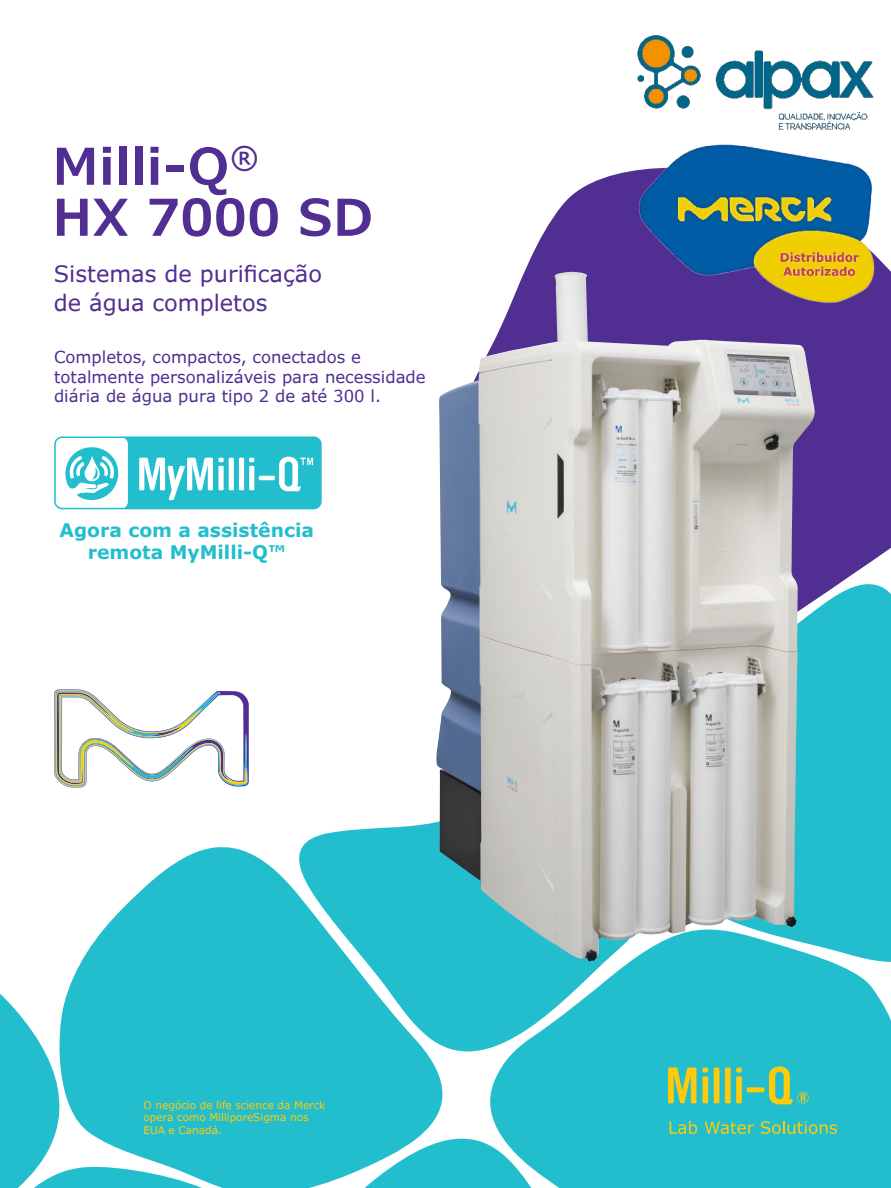
<style>
.page{position:relative;width:891px;height:1188px;background:#fff}
.page>*{position:absolute;margin:0;border:0;box-sizing:border-box;transform-origin:0 0}
.t1{font:600 51px/51px "Verdana Pro";color:#502e92}
.t2{font:22.5px/28.5px "Verdana Pro";color:#502e92}
.t3{font:700 18.75px/22.2px "Verdana Pro";color:#23bece;text-align:center}
.t4{font:16.5px/19.5px "Verdana Pro";color:#502e92}
.t5{font:10.5px/12.6px "Verdana Pro";color:#feca0a}
</style>
<div class="page">
<div style="left:649px;top:973px;width:242px;height:215px;background:#23bece"></div>
<div style="left:675px;top:750px;width:216px;height:223px;background:#23bece"></div>
<svg style="left:307px;top:822px;width:368px;height:262px;fill:#23bece"></svg>
<svg style="left:101px;top:842px;width:335px;height:90px;fill:#23bece"></svg>
<svg style="left:0;top:932px;width:649px;height:256px;background:#43c7d5"></svg>
<svg style="left:668px;top:1068px;width:28px;height:35px"></svg>
<div style="left:725px;top:1068px;width:6px;height:35px;background:#feca0a"></div>
<svg style="left:736px;top:1068px;width:6px;height:4px"></svg>
<div style="left:714px;top:1068px;width:5px;height:35px;background:#feca0a"></div>
<div style="left:702px;top:1076px;width:6px;height:27px;background:#feca0a"></div>
<svg style="left:769px;top:1066px;width:40px;height:38px;background:#74c285"></svg>
<div style="left:736px;top:1076px;width:6px;height:27px;background:#feca0a"></div>
<div style="left:747px;top:1087px;width:17px;height:5px;background:#feca0a"></div>
<svg style="left:702px;top:1068px;width:6px;height:4px"></svg>
<svg style="left:670px;top:1121px;width:27px;height:13px"></svg>
<svg style="left:705px;top:1122px;width:49px;height:12px"></svg>
<svg style="left:761px;top:1121px;width:76px;height:13px"></svg>
<svg style="left:524px;top:171px;width:367px;height:579px;background:#5a70b0"></svg>
<img style="left:436px;top:272px;width:361px;height:690px">
<svg style="left:54px;top:689px;width:195px;height:99px"></svg>
<div style="left:55px;top:437px;width:266px;height:72px;background:#23bece;border-radius:7px"></div>
<div style="left:54px;top:436px;width:268px;height:73px;border:2px solid #23bece;border-radius:7px"></div>
<svg style="left:55px;top:437px;width:73px;height:72px"></svg>
<div style="left:239px;top:458px;width:5px;height:32px;background:#fff"></div>
<svg style="left:249px;top:458px;width:6px;height:4px"></svg>
<div style="left:229px;top:458px;width:5px;height:32px;background:#fff"></div>
<div style="left:249px;top:466px;width:5px;height:24px;background:#fff"></div>
<hr style="left:259px;top:476px;width:16px;height:4px;background:#fff">
<svg style="left:279px;top:457px;width:35px;height:34px"></svg>
<svg style="left:139px;top:458px;width:85px;height:43px"></svg>
<img style="left:628px;top:144px;width:253px;height:178px">
<img style="left:637px;top:35px;width:237px;height:95px">
<h1 class="t1" style="left:52px;top:144px;width:323px">Milli-Q<sup>®<br></sup>HX 7000 SD</h1>
<h2 class="t2" style="left:54px;top:260px;width:270px">Sistemas de purificação de água completos</h2>
<p class="t4" style="left:54px;top:348px;width:373px">Completos, compactos, conectados e totalmente personalizáveis para necessidade diária de água pura tipo 2 de até 300 l.</p>
<p class="t3" style="left:60px;top:520px;width:256px">Agora com a assistência remota MyMilli-Q™</p>
<p class="t5" style="left:144px;top:1099px;width:183px">O negócio de life science da Merck opera como MilliporeSigma nos<br>EUA e Canadá.</p>
</div>
